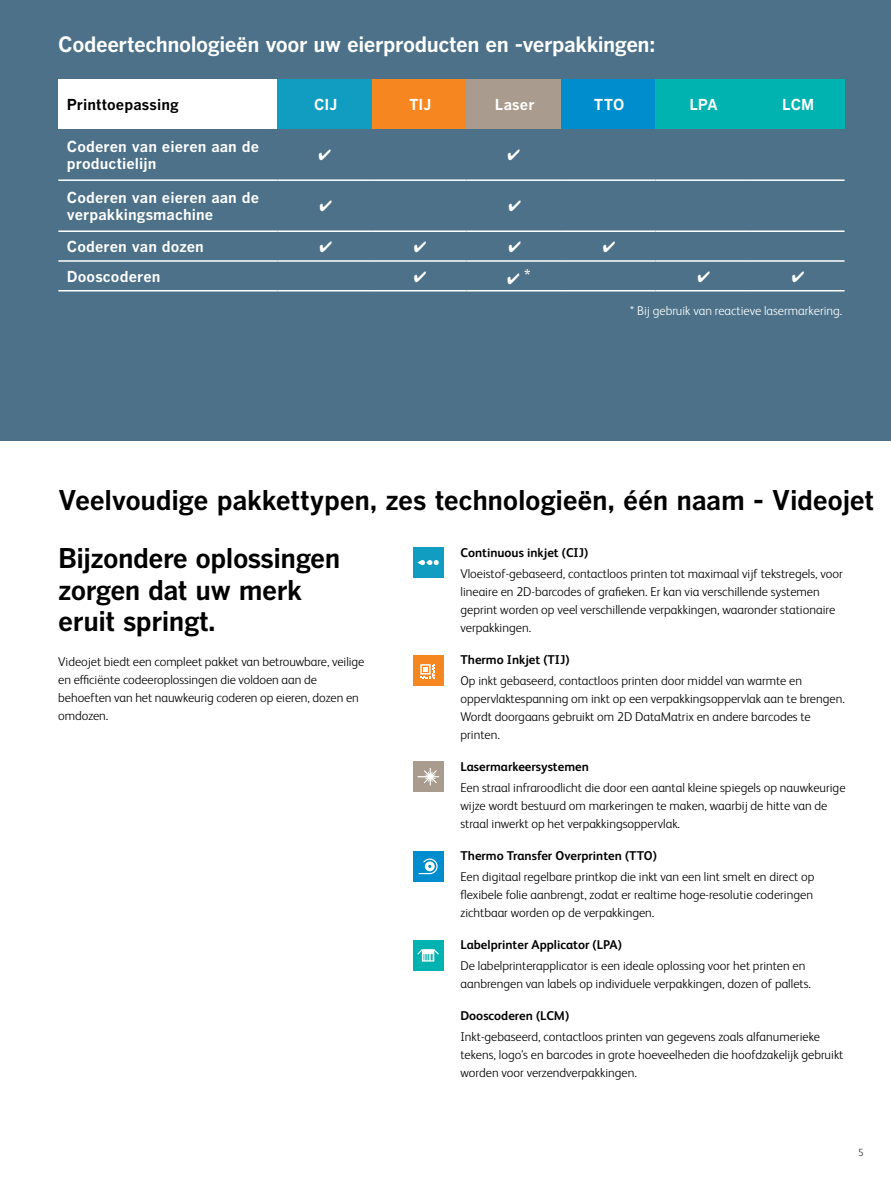
<style>
.page{position:relative;width:891px;height:1188px;background:#fff}
.page>*{position:absolute;margin:0;border:0;box-sizing:border-box;transform-origin:0 0}
.t1{font:700 27px/57.4px "Benton Gothic";letter-spacing:-.02em;color:#000}
.t2{font:700 21px "Benton Gothic";letter-spacing:-.025em;color:#fff}
.t3{font:300 21px "FS Albert Pro";color:#fff}
.t4{font:700 15px/16.5px "Benton Gothic";letter-spacing:.005em;color:#fff}
.t5{font:700 15px "Benton Gothic";letter-spacing:.005em;color:#000}
.t6{font:300 12.75px/18px "FS Albert Pro";color:#000}
.t7{font:700 12.75px "FS Albert Pro";color:#000}
.t8{font:300 12.75px "FS Albert Pro";color:#fff}
.t9{font:300 10.5px "FS Albert Pro";color:#414042}
</style>
<div class="page">
<div style="left:0;top:0;width:891px;height:441px;background:#4c7189"></div>
<div style="left:58px;top:80px;width:220px;height:49px;background:#fff"></div>
<div style="left:278px;top:80px;width:94px;height:49px;background:#109dc1"></div>
<div style="left:372px;top:80px;width:95px;height:49px;background:#f6861f"></div>
<div style="left:467px;top:80px;width:94px;height:49px;background:#a99b8d"></div>
<div style="left:561px;top:80px;width:95px;height:49px;background:#008dcd"></div>
<div style="left:656px;top:80px;width:94px;height:49px;background:#00b3b0"></div>
<div style="left:750px;top:80px;width:95px;height:49px;background:#00b3b0"></div>
<hr style="left:58px;top:179px;width:220px;height:2px;background:#fff">
<hr style="left:278px;top:179px;width:94px;height:2px;background:#fff">
<hr style="left:372px;top:179px;width:95px;height:2px;background:#fff">
<hr style="left:467px;top:179px;width:94px;height:2px;background:#fff">
<hr style="left:561px;top:179px;width:95px;height:2px;background:#fff">
<hr style="left:656px;top:179px;width:94px;height:2px;background:#fff">
<hr style="left:750px;top:179px;width:95px;height:2px;background:#fff">
<hr style="left:58px;top:230px;width:220px;height:2px;background:#fff">
<hr style="left:278px;top:230px;width:94px;height:2px;background:#fff">
<hr style="left:372px;top:230px;width:95px;height:2px;background:#fff">
<hr style="left:467px;top:230px;width:94px;height:2px;background:#fff">
<hr style="left:561px;top:230px;width:95px;height:2px;background:#fff">
<hr style="left:656px;top:230px;width:94px;height:2px;background:#fff">
<hr style="left:750px;top:230px;width:95px;height:2px;background:#fff">
<hr style="left:58px;top:260px;width:220px;height:2px;background:#fff">
<hr style="left:278px;top:260px;width:94px;height:2px;background:#fff">
<hr style="left:372px;top:260px;width:95px;height:2px;background:#fff">
<hr style="left:467px;top:260px;width:94px;height:2px;background:#fff">
<hr style="left:561px;top:260px;width:95px;height:2px;background:#fff">
<hr style="left:656px;top:260px;width:94px;height:2px;background:#fff">
<hr style="left:750px;top:260px;width:95px;height:2px;background:#fff">
<hr style="left:58px;top:290px;width:220px;height:2px;background:#fff">
<hr style="left:278px;top:290px;width:94px;height:2px;background:#fff">
<hr style="left:372px;top:290px;width:95px;height:2px;background:#fff">
<hr style="left:467px;top:290px;width:94px;height:2px;background:#fff">
<hr style="left:561px;top:290px;width:95px;height:2px;background:#fff">
<hr style="left:656px;top:290px;width:94px;height:2px;background:#fff">
<hr style="left:750px;top:290px;width:95px;height:2px;background:#fff">
<div style="left:413px;top:851px;width:30px;height:31px;background:#008dcd"></div>
<svg style="left:419px;top:859px;width:19px;height:15px"></svg>
<div style="left:413px;top:761px;width:30px;height:31px;background:#a99b8d"></div>
<svg style="left:417px;top:768px;width:22px;height:18px"></svg>
<div style="left:413px;top:547px;width:30px;height:31px;background:#109dc1"></div>
<svg style="left:417px;top:560px;width:22px;height:5px"></svg>
<div style="left:413px;top:940px;width:30px;height:31px;background:#00b3b0"></div>
<svg style="left:417px;top:949px;width:22px;height:13px"></svg>
<div style="left:413px;top:656px;width:30px;height:30px;background:#f6861f"></div>
<svg style="left:420px;top:664px;width:15px;height:15px"></svg>
<h2 class="t2" style="left:58px;top:32px;width:598px">Codeertechnologieën voor uw eierproducten en -verpakkingen:</h2>
<p class="t5" style="left:67px;top:96px;width:114px">Printtoepassing</p>
<p class="t4" style="left:314px;top:97px;width:25px">CIJ</p>
<p class="t4" style="left:409px;top:97px;width:24px">TIJ</p>
<p class="t4" style="left:495px;top:97px;width:41px">Laser</p>
<p class="t4" style="left:594px;top:97px;width:32px">TTO</p>
<p class="t4" style="left:689px;top:97px;width:30px">LPA</p>
<p class="t4" style="left:782px;top:97px;width:33px">LCM</p>
<p class="t4" style="left:67px;top:139px;width:194px">Coderen van eieren aan de productielijn</p>
<p class="t4" style="left:67px;top:190px;width:194px">Coderen van eieren aan de verpakkingsmachine</p>
<p class="t4" style="left:67px;top:239px;width:139px">Coderen van dozen</p>
<p class="t4" style="left:67px;top:268px;width:95px">Dooscoderen</p>
<h2 class="t3" style="left:507px;top:262px;width:25px">✔ *</h2>
<p class="t8" style="left:630px;top:302px;width:214px">* Bij gebruik van reactieve lasermarkering.</p>
<h1 class="t1" style="left:58px;top:472px;width:818px">Veelvoudige pakkettypen, zes technologieën, één naam - Videojet<br>Bijzondere oplossingen</h1>
<h1 class="t1" style="left:58px;top:574px;width:245px;line-height:31.5px">zorgen dat uw merk eruit springt.</h1>
<p class="t6" style="left:58px;top:652px;width:308px">Videojet biedt een compleet pakket van betrouwbare, veilige en efficiënte codeeroplossingen die voldoen aan de behoeften van het nauwkeurig coderen op eieren, dozen en omdozen.</p>
<p class="t7" style="left:460px;top:543px;width:129px">Continuous inkjet (CIJ)</p>
<p class="t6" style="left:460px;top:564px;width:384px">Vloeistof-gebaseerd, contactloos printen tot maximaal vijf tekstregels, voor lineaire en 2D-barcodes of grafieken. Er kan via verschillende systemen geprint worden op veel verschillende verpakkingen, waaronder stationaire verpakkingen.</p>
<p class="t7" style="left:460px;top:650px;width:111px">Thermo Inkjet (TIJ)</p>
<p class="t6" style="left:460px;top:671px;width:386px">Op inkt gebaseerd, contactloos printen door middel van warmte en oppervlaktespanning om inkt op een verpakkingsoppervlak aan te brengen.<br>Wordt doorgaans gebruikt om 2D DataMatrix en andere barcodes te printen.</p>
<p class="t7" style="left:460px;top:757px;width:130px">Lasermarkeersystemen</p>
<p class="t6" style="left:460px;top:778px;width:387px">Een straal infraroodlicht die door een aantal kleine spiegels op nauwkeurige wijze wordt bestuurd om markeringen te maken, waarbij de hitte van de straal inwerkt op het verpakkingsoppervlak.</p>
<p class="t7" style="left:460px;top:846px;width:198px">Thermo Transfer Overprinten (TTO)</p>
<p class="t6" style="left:460px;top:867px;width:355px;text-align:justify">Een digitaal regelbare printkop die inkt van een lint smelt en direct op flexibele folie aanbrengt, zodat er realtime hoge-resolutie coderingen zichtbaar worden op de verpakkingen.</p>
<p class="t7" style="left:460px;top:935px;width:163px">Labelprinter Applicator (LPA)</p>
<p class="t6" style="left:460px;top:956px;width:352px">De labelprinterapplicator is een ideale oplossing voor het printen en aanbrengen van labels op individuele verpakkingen, dozen of pallets.</p>
<p class="t7" style="left:460px;top:1006px;width:110px">Dooscoderen (LCM)</p>
<p class="t6" style="left:460px;top:1027px;width:384px">Inkt-gebaseerd, contactloos printen van gegevens zoals alfanumerieke tekens, logo's en barcodes in grote hoeveelheden die hoofdzakelijk gebruikt worden voor verzendverpakkingen.</p>
<p class="t9" style="left:858px;top:1145px;width:7px">5</p>
</div>
